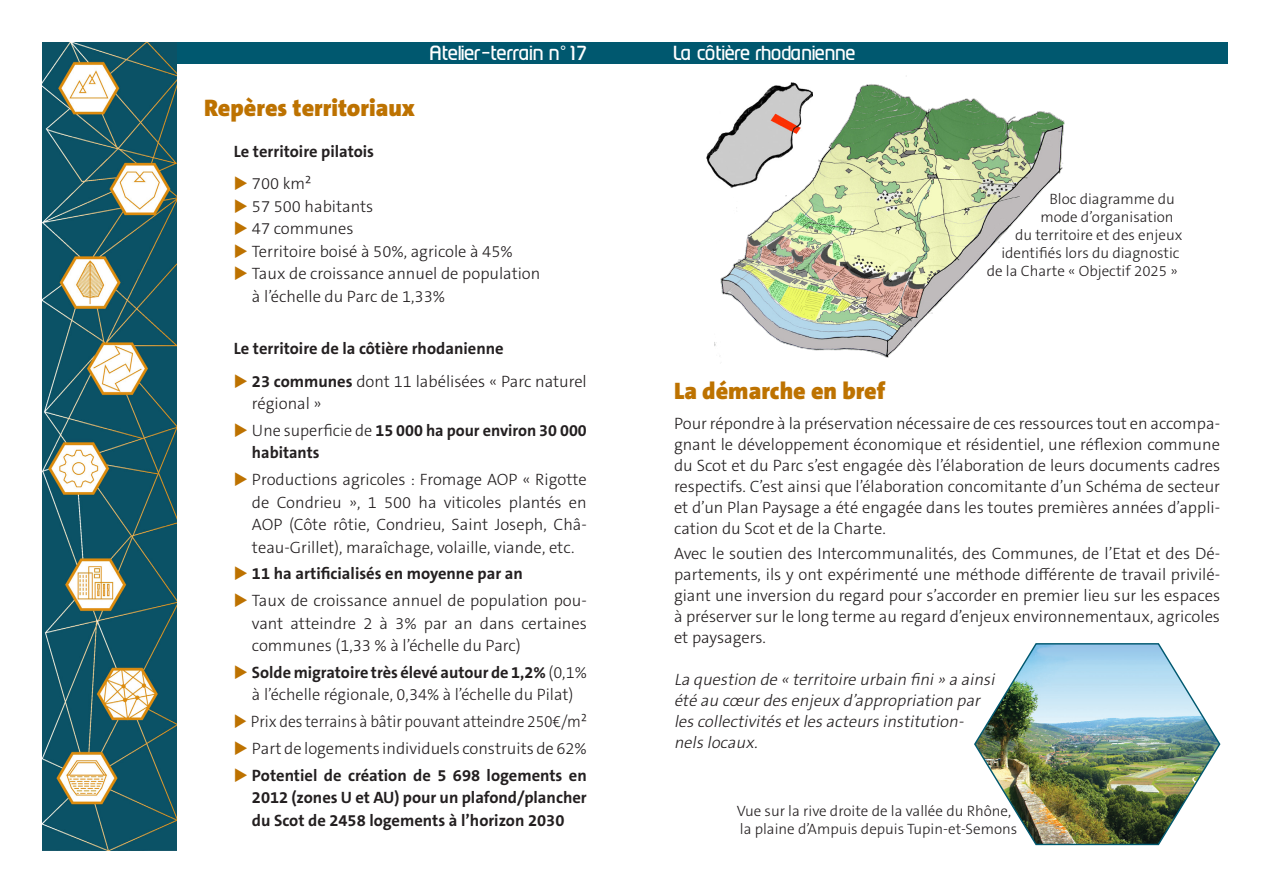
<style>
.page{position:relative;width:1263px;height:893px;background:#fff}
.page>*{position:absolute;margin:0;border:0;box-sizing:border-box;transform-origin:0 0}
.titre_stop{font:900 24px "The Sans C5";color:#bd7200}
.t1{font:500 18px "Prosper";color:#fff}
.texte_normal{font:300 16.5px/21px "The Sans C5";color:#231f20;text-align:justify}
.texte_normal-2{font:700 16.5px/22.5px "The Sans C5";color:#231f20}
.t2{font:italic 300 16.5px/21px "The Sans C5";color:#231f20}
.texte_normal-3{font:300 16.5px "The Sans C5";color:#231f20;scale:.94 1}
.t3{font:300 15px/18px "The Sans C5";color:#231f20}
.s1{color:#bd7200}
.s2{font-weight:700}
.s3{font-weight:300}
</style>
<div class="page">
<div style="left:43px;top:43px;width:1184px;height:21px;background:#00586f"></div>
<img style="left:43px;top:43px;width:133px;height:807px">
<img style="left:974px;top:643px;width:247px;height:203px">
<img style="left:707px;top:75px;width:358px;height:283px">
<p class="t1" style="left:431px;top:42px;width:158px">Atelier-terrain n°17</p>
<p class="t1" style="left:674px;top:42px;width:183px">La côtière rhodanienne</p>
<p class="titre_stop" style="left:204px;top:92px;width:212px">Repères territoriaux</p>
<p class="texte_normal-2" style="left:234px;top:140px;width:142px">Le territoire pilatois</p>
<p class="texte_normal" style="left:234px;top:173px;width:79px"><span class="s1">◆</span> 700 km²</p>
<p class="texte_normal" style="left:234px;top:196px;width:141px"><span class="s1">◆</span> 57 500 habitants</p>
<p class="texte_normal" style="left:234px;top:218px;width:121px"><span class="s1">◆</span> 47 communes</p>
<p class="texte_normal" style="left:234px;top:241px;width:280px"><span class="s1">◆</span> Territoire boisé à 50%, agricole à 45%</p>
<p class="texte_normal" style="left:252px;top:262px;width:290px;line-height:22.5px;text-indent:-18px"><span class="s1">◆</span> Taux de croissance annuel de population à l’échelle du Parc de 1,33%</p>
<p class="texte_normal-2" style="left:234px;top:337px;width:271px">Le territoire de la côtière rhodanienne</p>
<p class="texte_normal" style="left:252px;top:370px;width:336px;line-height:22.5px;text-indent:-18px"><span class="s1">◆</span> <span class="s2">23 communes</span> dont 11 labélisées « Parc naturel régional »</p>
<p class="texte_normal-2" style="left:252px;top:419px;width:336px;text-indent:-18px"><span class="s1">◆</span> <span class="s3">Une superficie de</span> 15 000 ha pour environ 30 000 habitants</p>
<p class="texte_normal" style="left:252px;top:468px;width:336px;line-height:22.5px;text-indent:-18px"><span class="s1">◆</span> Productions agricoles : Fromage AOP « Rigotte de Condrieu », 1 500 ha viticoles plantés en AOP (Côte rôtie, Condrieu, Saint Joseph, Châ&shy;teau-Grillet), maraîchage, volaille, viande, etc.</p>
<p class="texte_normal-2" style="left:234px;top:563px;width:290px"><span class="s1">◆</span> 11 ha artificialisés en moyenne par an</p>
<p class="texte_normal" style="left:252px;top:589px;width:336px;line-height:22.5px;text-indent:-18px"><span class="s1">◆</span> Taux de croissance annuel de population pou&shy;vant atteindre 2 à 3% par an dans certaines communes (1,33 % à l’échelle du Parc)</p>
<p class="texte_normal" style="left:234px;top:661px;width:354px;line-height:22.5px;text-align:center"><span class="s1">◆</span> <span class="s2">Solde migratoire très élevé autour de 1,2%</span> (0,1% à l’échelle régionale, 0,34% à l’échelle du Pilat)</p>
<p class="texte_normal-3" style="left:234px;top:711px;width:377px"><span class="s1">◆</span> Prix des terrains à bâtir pouvant atteindre 250€/m²</p>
<p class="texte_normal" style="left:234px;top:738px;width:354px"><span class="s1">◆</span> Part de logements individuels construits de 62%</p>
<p class="texte_normal-2" style="left:252px;top:764px;width:336px;text-align:justify;text-indent:-18px"><span class="s1">◆</span> Potentiel de création de 5 698 logements en 2012 (zones U et AU) pour un plafond/plancher du Scot de 2458 logements à l’horizon 2030</p>
<p class="t3" style="left:1049px;top:190px;width:127px">Bloc diagramme du</p>
<p class="t3" style="left:1040px;top:208px;width:135px">mode d’organisation</p>
<p class="t3" style="left:1015px;top:226px;width:169px">du territoire et des enjeux</p>
<p class="t3" style="left:1001px;top:244px;width:180px">identifiés lors du diagnostic</p>
<p class="t3" style="left:987px;top:262px;width:192px">de la Charte « Objectif 2025 »</p>
<p class="titre_stop" style="left:674px;top:376px;width:213px">La démarche en bref</p>
<p class="texte_normal" style="left:674px;top:413px;width:548px">Pour répondre à la préservation nécessaire de ces ressources tout en accompa&shy;gnant le développement économique et résidentiel, une réflexion commune du Scot et du Parc s’est engagée dès l’élaboration de leurs documents cadres respectifs. C’est ainsi que l’élaboration concomitante d’un Schéma de secteur et d’un Plan Paysage a été engagée dans les toutes premières années d’appli&shy;cation du Scot et de la Charte.</p>
<p class="texte_normal" style="left:674px;top:543px;width:548px">Avec le soutien des Intercommunalités, des Communes, de l’Etat et des Dé&shy;partements, ils y ont expérimenté une méthode différente de travail privilé&shy;giant une inversion du regard pour s’accorder en premier lieu sur les espaces à préserver sur le long terme au regard d’enjeux environnementaux, agricoles et paysagers.</p>
<p class="t2" style="left:674px;top:669px;width:326px">La question de « territoire urbain fini» a ainsi</p>
<p class="t2" style="left:674px;top:690px;width:311px">été au cœurdes enjeux d’appropriation par</p>
<p class="t2" style="left:674px;top:711px;width:295px">les collectivités etles acteurs institution&shy;nels locaux.</p>
<p class="t3" style="left:737px;top:802px;width:282px">Vue sur la rive droite de la vallée du Rhône, la plaine d’Ampuis depuis Tupin-et-Semons</p>
</div>
